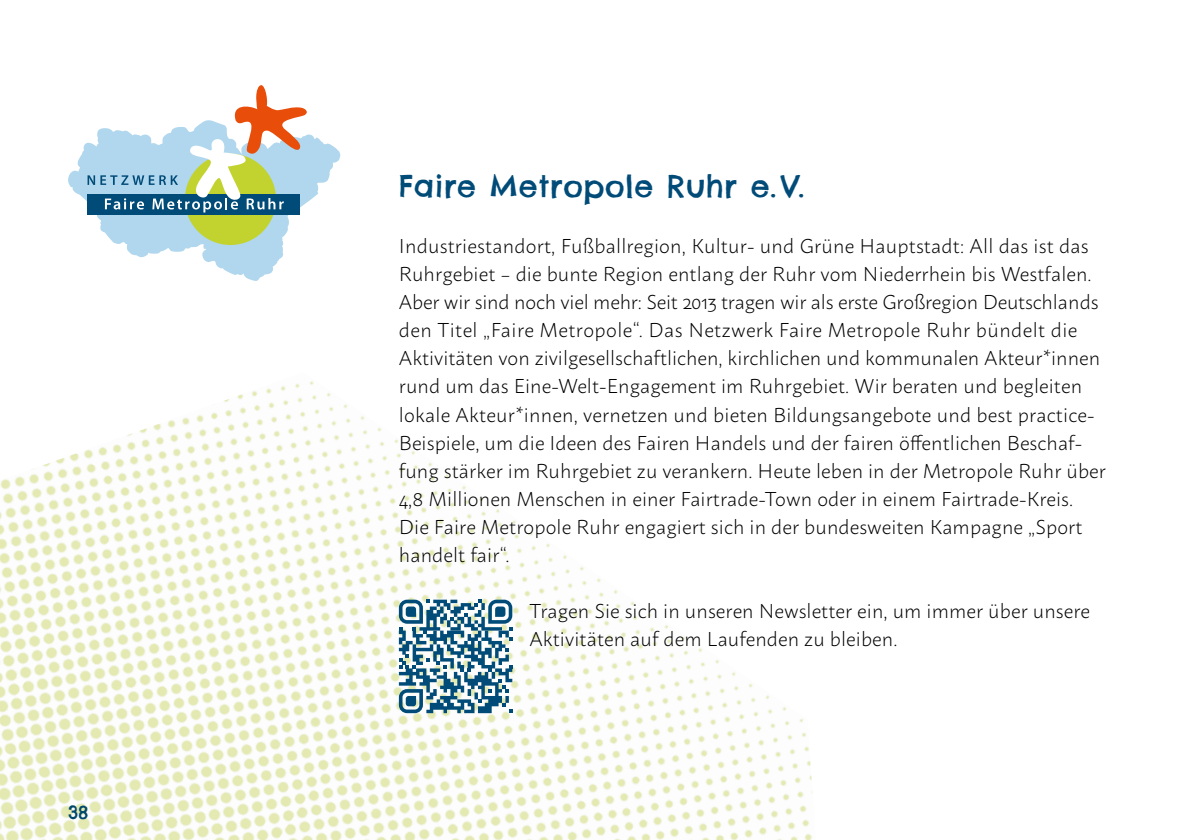
<style>
.page{position:relative;width:1191px;height:840px;background:#fff}
.page>*{position:absolute;margin:0;border:0;box-sizing:border-box;transform-origin:0 0}
.t1{font:30px "Chelsea Market Pro";letter-spacing:.02em;color:#004b78}
.t2{font:300 20px/28px "Macho";letter-spacing:.005em;color:#000}
.t3{font:18px "Chelsea Market Pro";color:#00486a}
</style>
<div class="page">
<img style="left:0;top:381px;width:813px;height:458px">
<svg style="left:68px;top:134px;width:272px;height:147px"></svg>
<div style="left:185px;top:154px;width:91px;height:91px;background:#c2d330;border-radius:50%"></div>
<div style="left:87px;top:194px;width:213px;height:20px;background:#004b78"></div>
<svg style="left:88px;top:85px;width:221px;height:127px"></svg>
<svg style="left:399px;top:599px;width:113px;height:113px"></svg>
<p class="t3" style="left:68px;top:800px;width:22px">38</p>
<h1 class="t1" style="left:399px;top:167px;width:407px">Faire Metropole Ruhr e. V.</h1>
<p class="t2" style="left:399px;top:230px;width:708px">Industriestandort, Fußballregion, Kultur- und Grüne Hauptstadt: All das ist das Ruhrgebiet – die bunte Region entlang der Ruhr vom Niederrhein bis Westfalen.<br>Aber wir sind noch viel mehr: Seit 2013 tragen wir als erste Großregion Deutschlands den Titel „Faire Metropole“. Das Netzwerk Faire Metropole Ruhr bündelt die Aktivitäten von zivilgesellschaftlichen, kirchlichen und kommunalen Akteur*innen rund um das Eine-Welt-Engagement im Ruhrgebiet. Wir beraten und begleiten lokale Akteur*innen, vernetzen und bieten Bildungsangebote und best practice-Beispiele, um die Ideen des Fairen Handels und der fairen öffentlichen Beschaf&shy;fung stärker im Ruhrgebiet zu verankern. Heute leben in der Metropole Ruhr über 4,8 Millionen Menschen in einer Fairtrade-Town oder in einem Fairtrade-Kreis.<br>Die Faire Metropole Ruhr engagiert sich in der bundesweiten Kampagne „Sport handelt fair“.</p>
<p class="t2" style="left:529px;top:594px;width:562px">Tragen Sie sich in unseren Newsletter ein, um immer über unsere<br>Aktivitäten auf dem Laufenden zu bleiben.</p>
</div>
